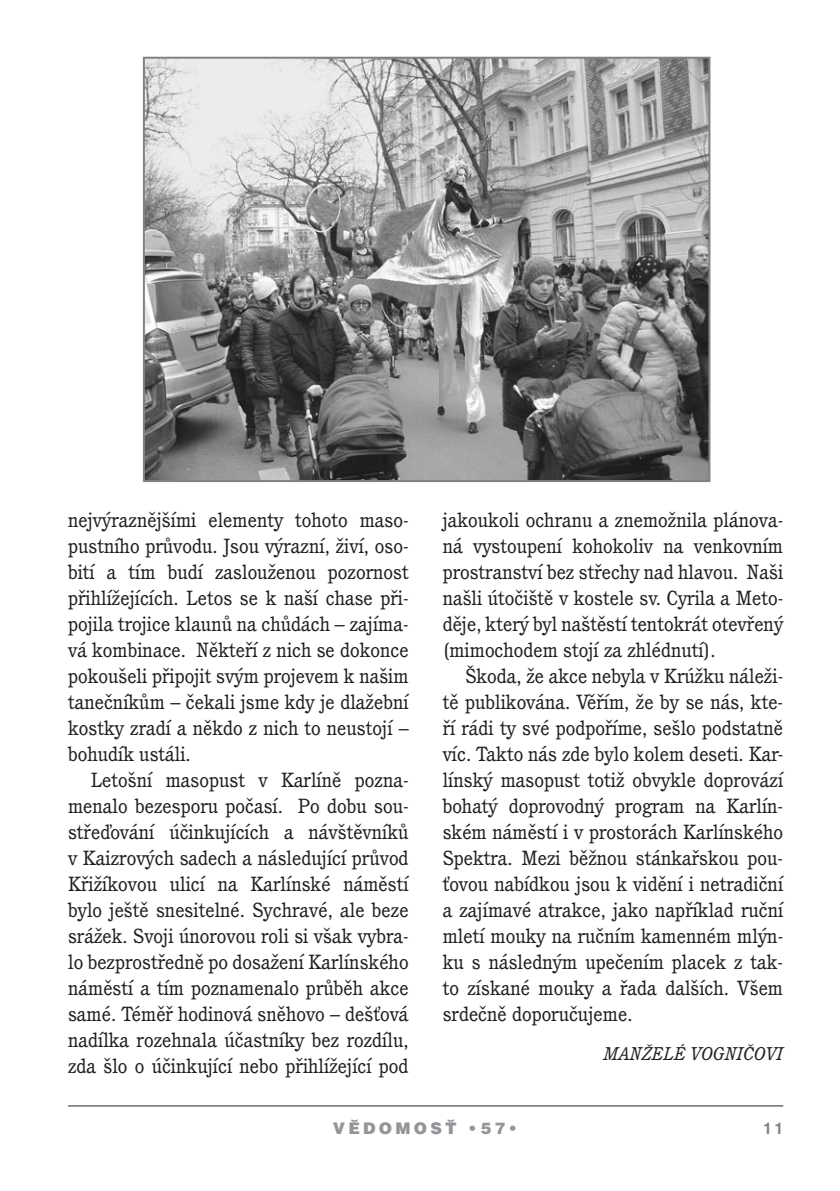
<style>
.page{position:relative;width:840px;height:1191px;background:#fff}
.page>*{position:absolute;margin:0;border:0;box-sizing:border-box;transform-origin:0 0}
.t1{font:20px/26px "Cushing CE";color:#231f20;text-align:justify}
.t2{font:italic 18px "Cushing CE";letter-spacing:.01em;color:#231f20}
.t3{font:900 16px "Helvetica CE";letter-spacing:.2em;color:#939598}
.t4{font:700 16px "Helvetica CE";color:#808285}
</style>
<div class="page">
<hr style="left:68px;top:1105px;width:714px;height:1px;background:#231f20">
<img style="left:146px;top:60px;width:561px;height:419px">
<div style="left:143px;top:57px;width:567px;height:425px;border:2px solid #808285"></div>
<p class="t1" style="left:68px;top:508px;width:342px">nejvýraznějšími elementy tohoto maso&shy;pustního průvodu. Jsou výrazní, živí, oso&shy;bití a tím budí zaslouženou pozornost přihlížejících. Letos se k naší chase při&shy;pojila trojice klaunů na chůdách – zajíma&shy;vá kombinace. Někteří z nich se dokonce pokoušeli připojit svým projevem k našim tanečníkům – čekali jsme kdy je dlažební kostky zradí a někdo z nich to neustojí – bohudík ustáli.</p>
<p class="t1" style="left:68px;top:768px;width:342px;text-indent:23px">Letošní masopust v Karlíně pozna&shy;menalo bezesporu počasí. Po dobu sou&shy;střeďování účinkujících a návštěvníků v Kaizrových sadech a následující průvod Křižíkovou ulicí na Karlínské náměstí bylo ještě snesitelné. Sychravé, ale beze srážek. Svoji únorovou roli si však vybra&shy;lo bezprostředně po dosažení Karlínského náměstí a tím poznamenalo průběh akce samé. Téměř hodinová sněhovo – dešťová nadílka rozehnala účastníky bez rozdílu, zda šlo o účinkující nebo přihlížející pod</p>
<p class="t1" style="left:442px;top:508px;width:342px">jakoukoli ochranu a znemožnila plánova&shy;ná vystoupení kohokoliv na venkovním prostranství bez střechy nad hlavou. Naši našli útočiště v kostele sv. Cyrila a Meto&shy;děje, který byl naštěstí tentokrát otevřený (mimochodem stojí za zhlédnutí).</p>
<p class="t1" style="left:442px;top:664px;width:342px;text-indent:23px">Škoda, že akce nebyla v Krúžku náleži&shy;tě publikována. Věřím, že by se nás, kte&shy;ří rádi ty své podpoříme, sešlo podstatně víc. Takto nás zde bylo kolem deseti. Kar&shy;línský masopust totiž obvykle doprovází bohatý doprovodný program na Karlín&shy;ském náměstí i v prostorách Karlínského Spektra. Mezi běžnou stánkařskou pou&shy;ťovou nabídkou jsou k vidění i netradiční a zajímavé atrakce, jako například ruční mletí mouky na ručním kamenném mlýn&shy;ku s následným upečením placek z tak&shy;to získané mouky a řada dalších. Všem srdečně doporučujeme.</p>
<p class="t2" style="left:603px;top:1046px;width:181px">MANŽELÉ VOGNIČOVI</p>
<p class="t3" style="left:333px;top:1121px;width:185px">VĚDOMOSŤ •57•</p>
<p class="t4" style="left:762px;top:1119px;width:22px">11</p>
</div>
